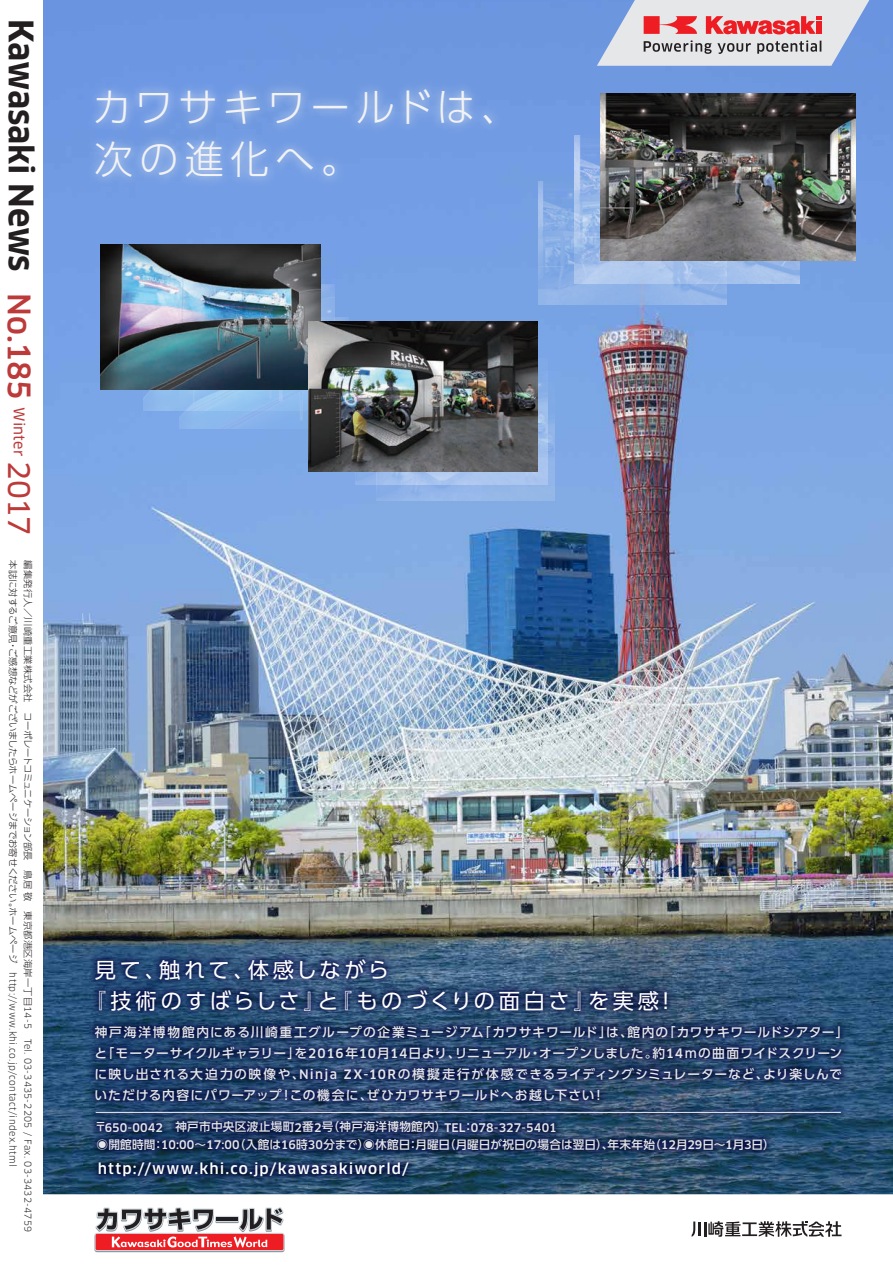
<style>
.page{position:relative;width:893px;height:1266px;background:#fff}
.page>*{position:absolute;margin:0;border:0;box-sizing:border-box;transform-origin:0 0}
.t1{font:300 39px/52.2px "UD Shin Go Pro";letter-spacing:.14em;color:#f2f3f4}
.t2{font:700 33px "Clan Pro";letter-spacing:-.005em;color:#231f20}
.t3{font:500 30.3px "Clan Pro";color:#bc3a39}
.t4{font:21.15px/30.8px "UD Shin Go Pro";letter-spacing:.16em;color:#fff}
.t5{font:500 14.7px "Clan Pro";letter-spacing:.075em;color:#fff}
.t6{font:14.4px "Clan Pro News";letter-spacing:.015em;color:#bc3a39}
.t7{font:500 12.75px/21px "UD Shin Go Pro";letter-spacing:.055em;color:#e6e7e9}
.t8{font:500 11.7px/17.5px "UD Shin Go Pro";letter-spacing:.02em;color:#e6e7e9}
.t9{font:300 9.3px/14.9px "UD Shin Go Pro";letter-spacing:-.01em;color:#231f20}
.s1{font-size:29.1px}
.s2{font-family:"Clan Pro";font-weight:400}
.s3{font-family:"Clan Pro"}
</style>
<div class="page">
<img style="left:43px;top:0;width:849px;height:901px">
<svg style="left:596px;top:0;width:279px;height:66px;background:#ccbdcb"></svg>
<img style="left:43px;top:901px;width:849px;height:352px">
<img style="left:43px;top:34px;width:517px;height:208px">
<img style="left:574px;top:136px;width:224px;height:147px">
<img style="left:538px;top:182px;width:188px;height:123px">
<img style="left:599px;top:93px;width:255px;height:168px">
<img style="left:144px;top:285px;width:190px;height:125px">
<img style="left:179px;top:317px;width:169px;height:112px">
<img style="left:100px;top:244px;width:220px;height:145px">
<img style="left:376px;top:383px;width:178px;height:117px">
<img style="left:355px;top:358px;width:192px;height:126px">
<img style="left:308px;top:321px;width:229px;height:150px">
<hr style="left:96px;top:1111px;width:744px;height:1px;background:#f2f3f4">
<svg style="left:94px;top:1206px;width:190px;height:45px"></svg>
<h2 class="t2" style="left:40px;top:19px;width:254px;rotate:90deg">Kawasaki News</h2>
<h3 class="t3" style="left:37px;top:293px;width:108px;rotate:90deg">No.185</h3>
<p class="t6" style="left:28px;top:407px;width:129px;rotate:90deg">Winter <span class="s1">2017</span></p>
<p class="t9" style="left:36px;top:560px;width:673px;rotate:90deg">編集発行人／川崎重工業株式会社　コーポレートコミュニケーション部長　鳥居 敬　東京都港区海岸一丁目<span class="s2">14-5 Tel. 03-3435-2205 / Fax. 03-3432-4759</span>本誌に対するご意見・ご感想などがございましたらホームページまでお寄せください。ホームページ　<span class="s2">http://www.khi.co.jp/contact/index.html</span></p>
<h1 class="t1" style="left:92px;top:80px;width:429px">カワサキワールドは、次の進化へ。</h1>
<h3 class="t4" style="left:85px;top:953px;width:592px;text-indent:10px">見て、触れて、体感しながら<br>『技術のすばらしさ』と『ものづくりの面白さ』を実感！</h3>
<p class="t7" style="left:94px;top:1021px;width:755px">神戸海洋博物館内にある川崎重工グループの企業ミュージアム「カワサキワールド」は、館内の「カワサキワールドシアター」と「モーターサイクルギャラリー」を<span class="s3">2016</span>年<span class="s3">10</span>月<span class="s3">14</span>日より、リニューアル・オープンしました。約<span class="s3">14</span>ｍの曲面ワイドスクリーンに映し出される大迫力の映像や、<span class="s3">Ninja ZX-10R</span>の模擬走行が体感できるライディングシミュレーターなど、より楽しんでいただける内容にパワーアップ！この機会に、ぜひカワサキワールドへお越し下さい！</p>
<p class="t8" style="left:95px;top:1117px;width:681px">〒<span class="s3">650-0042</span>　神戸市中央区波止場町<span class="s3">2</span>番<span class="s3">2</span>号（神戸海洋博物館内）<span class="s3">TEL</span>：<span class="s3">078-327-5401<br></span>◉開館時間：<span class="s3">10:00</span>～<span class="s3">17:00</span>（入館は<span class="s3">16</span>時<span class="s3">30</span>分まで）◉休館日：月曜日（月曜日が祝日の場合は翌日）、年末年始（<span class="s3">12</span>月<span class="s3">29</span>日～<span class="s3">1</span>月<span class="s3">3</span>日）</p>
<p class="t5" style="left:98px;top:1160px;width:312px">http://www.khi.co.jp/kawasakiworld/</p>
</div>
